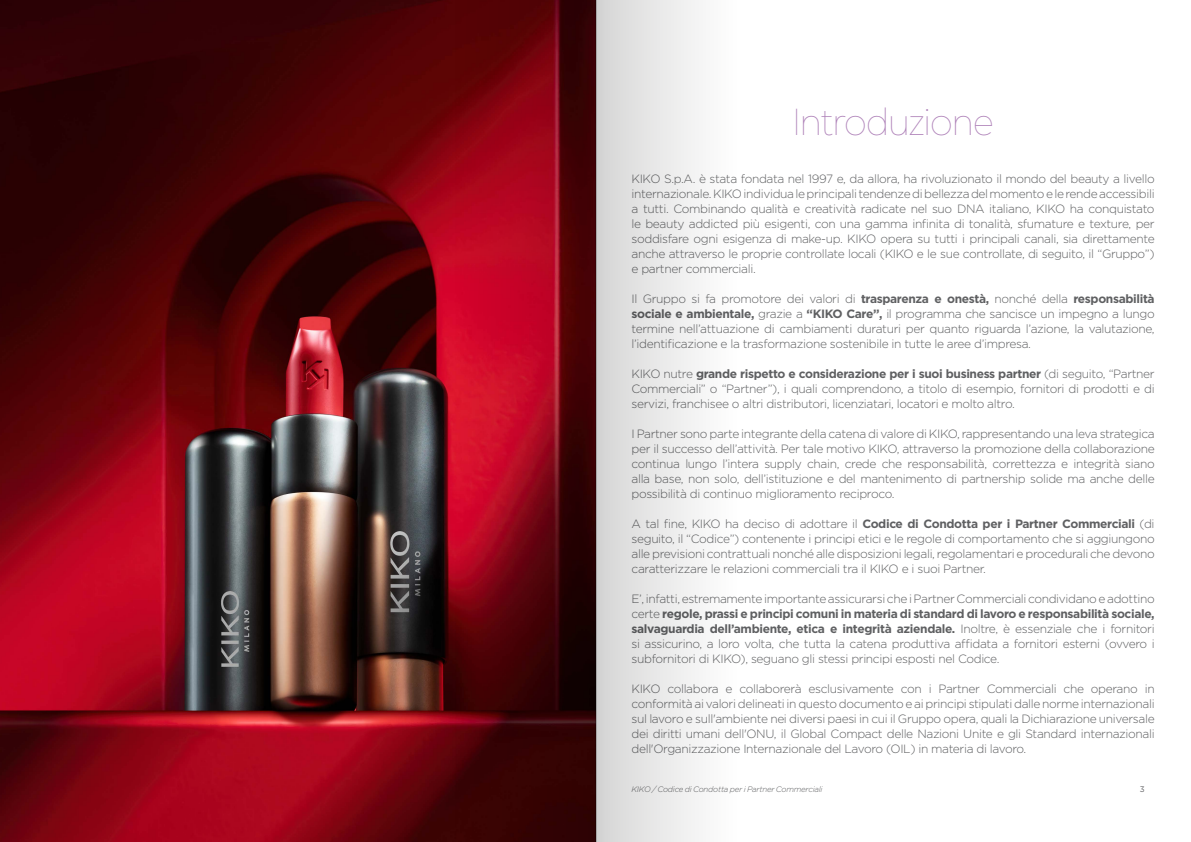
<style>
.page{position:relative;width:1191px;height:842px;background:#fff}
.page>*{position:absolute;margin:0;border:0;box-sizing:border-box;transform-origin:0 0}
.t1{font:100 37.5px "KIKO Pro";letter-spacing:-.05em;color:#ae81b8}
.t2{font:300 12px/15px "Gotham";letter-spacing:-.03em;color:#5f6062;text-align:justify}
.t3{font:italic 300 8px "Gotham";letter-spacing:-.03em;color:#5f6062}
.t4{font:8px "Gotham";color:#5f6062}
.s1{font-weight:700}
</style>
<div class="page">
<img style="left:0;top:0;width:454px;height:842px">
<div style="left:595px;top:0;width:142px;height:842px;background:linear-gradient(to right,#d5d4d4,#fff)"></div>
<svg style="left:454px;top:0;width:142px;height:842px;background:#710411"></svg>
<h1 class="t1" style="left:792px;top:100px;width:204px">Introduzione</h1>
<p class="t2" style="left:631px;top:170px;width:525px">KIKO S.p.A. è stata fondata nel 1997 e, da allora, ha rivoluzionato il mondo del beauty a livello internazionale. KIKO individua le principali tendenze di bellezza del momento e le rende accessibili a tutti. Combinando qualità e creatività radicate nel suo DNA italiano, KIKO ha conquistato le beauty addicted più esigenti, con una gamma infinita di tonalità, sfumature e texture, per soddisfare ogni esigenza di make-up. KIKO opera su tutti i principali canali, sia direttamente anche attraverso le proprie controllate locali (KIKO e le sue controllate, di seguito, il “Gruppo”) e partner commerciali.</p>
<p class="t2" style="left:631px;top:290px;width:525px">Il Gruppo si fa promotore dei valori di <span class="s1">trasparenza e onestà,</span> nonché della <span class="s1">responsabilità sociale e ambientale,</span> grazie a <span class="s1">“KIKO Care”,</span> il programma che sancisce un impegno a lungo termine nell’attuazione di cambiamenti duraturi per quanto riguarda l’azione, la valutazione, l’identificazione e la trasformazione sostenibile in tutte le aree d’impresa.</p>
<p class="t2" style="left:631px;top:365px;width:524px">KIKO nutre <span class="s1">grande rispetto e considerazione per i suoi business partner</span> (di seguito, “Partner Commerciali” o “Partner”), i quali comprendono, a titolo di esempio, fornitori di prodotti e di servizi, franchisee o altri distributori, licenziatari, locatori e molto altro.</p>
<p class="t2" style="left:631px;top:425px;width:525px">I Partner sono parte integrante della catena di valore di KIKO, rappresentando una leva strategica per il successo dell’attività. Per tale motivo KIKO, attraverso la promozione della collaborazione continua lungo l’intera supply chain, crede che responsabilità, correttezza e integrità siano alla base, non solo, dell’istituzione e del mantenimento di partnership solide ma anche delle possibilità di continuo miglioramento reciproco.</p>
<p class="t2" style="left:631px;top:515px;width:524px">A tal fine, KIKO ha deciso di adottare il <span class="s1">Codice di Condotta per i Partner Commerciali</span> (di seguito, il “Codice”) contenente i principi etici e le regole di comportamento che si aggiungono alle previsioni contrattuali nonché alle disposizioni legali, regolamentari e procedurali che devono caratterizzare le relazioni commerciali tra il KIKO e i suoi Partner.</p>
<p class="t2" style="left:631px;top:590px;width:525px">E’, infatti, estremamente importante assicurarsi che i Partner Commerciali condividano e adottino certe <span class="s1">regole, prassi e principi comuni in materia di standard di lavoro e responsabilità sociale, salvaguardia dell’ambiente, etica e integrità aziendale.</span> Inoltre, è essenziale che i fornitori si assicurino, a loro volta, che tutta la catena produttiva affidata a fornitori esterni (ovvero i subfornitori di KIKO), seguano gli stessi principi esposti nel Codice.</p>
<p class="t2" style="left:631px;top:680px;width:525px">KIKO collabora e collaborerà esclusivamente con i Partner Commerciali che operano in conformità ai valori delineati in questo documento e ai principi stipulati dalle norme internazionali sul lavoro e sull'ambiente nei diversi paesi in cui il Gruppo opera, quali la Dichiarazione universale dei diritti umani dell'ONU, il Global Compact delle Nazioni Unite e gli Standard internazionali dell'Organizzazione Internazionale del Lavoro (OIL) in materia di lavoro.</p>
<p class="t3" style="left:631px;top:784px;width:193px">KIKO / Codice di Condotta per i Partner Commerciali</p>
<p class="t4" style="left:1139px;top:784px;width:6px">3</p>
</div>
